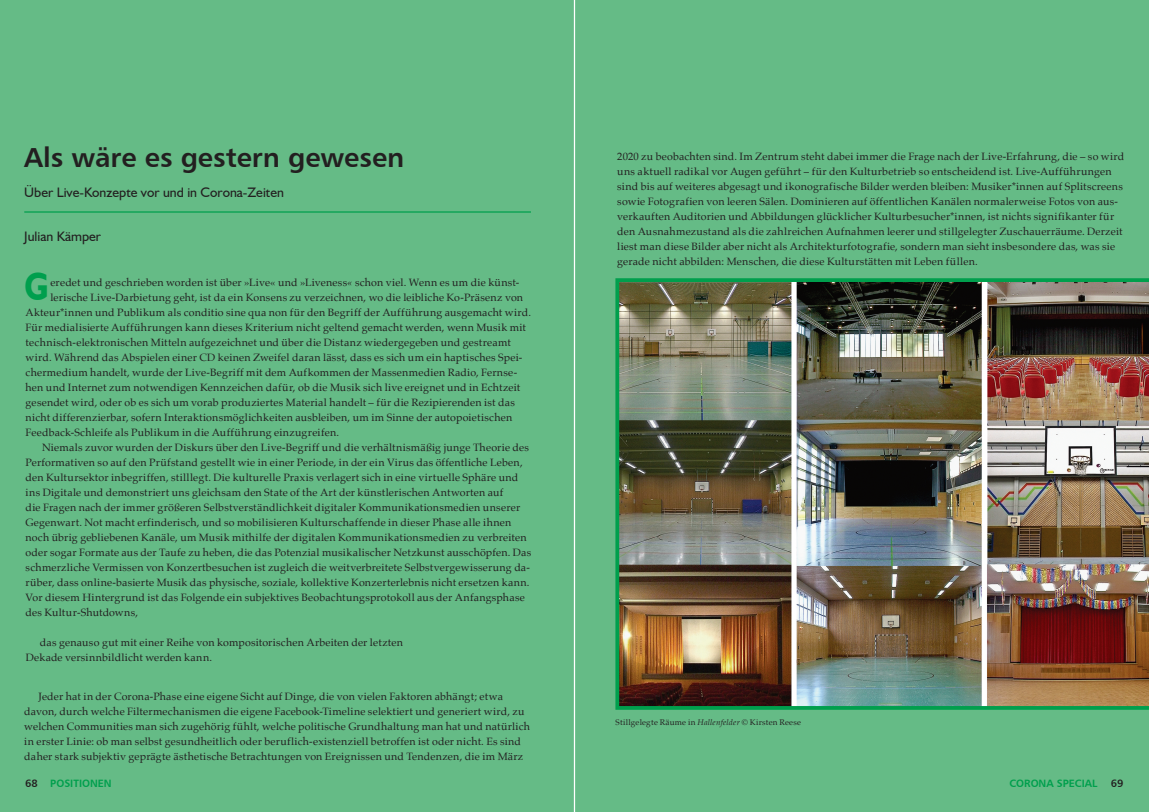
<style>
.page{position:relative;width:1149px;height:812px;background:#fff}
.page>*{position:absolute;margin:0;border:0;box-sizing:border-box;transform-origin:0 0}
.t1{font:700 39.12px "Humanist 521 BT";color:#009f4d;scale:.83 1}
.t2{font:27.5px "Humanist 777 BT Bold B";color:#231f20}
.t3{font:13.75px "Humanist 521 BT";color:#231f20}
.t4{font:10.62px/15px "Palatino";letter-spacing:.02em;color:#231f20}
.t5{font:10.62px "Humanist 777 BT Bold B";color:#009f4d}
.t6{font:10.62px "Humanist 777 BT Bold B";color:#231f20}
.t7{font:8.12px "Palatino";letter-spacing:.03em;color:#231f20}
.s1{font-style:italic}
.s2{color:#231f20}
</style>
<div class="page">
<div style="left:575px;top:0;width:573px;height:811px;background:#65bb86"></div>
<div style="left:0;top:0;width:574px;height:811px;background:#65bb86"></div>
<img style="left:615px;top:278px;width:533px;height:431px">
<hr style="left:24px;top:211px;width:507px;height:1px;background:#009f4d">
<h2 class="t2" style="left:24px;top:140px;width:381px">Als wäre es gestern gewesen</h2>
<p class="t3" style="left:24px;top:184px;width:261px">Über Live-Konzepte vor und in Corona-Zeiten</p>
<p class="t3" style="left:24px;top:227px;width:78px">Julian Kämper</p>
<h1 class="t1" style="left:25px;top:263px;width:31px">G</h1>
<p class="t4" style="left:50px;top:274px;width:470px">eredet und geschrieben worden ist über »Live« und »Liveness<span class="s1">«</span> schon viel. Wenn es um die künst-</p>
<p class="t4" style="left:50px;top:289px;width:474px">lerische Live-Darbietung geht, ist da ein Konsens zu verzeichnen, wo die leibliche Ko-Präsenz von</p>
<p class="t4" style="left:26px;top:304px;width:507px">Akteur*innen und Publikum als conditio sine qua non für den Begriff der Aufführung ausgemacht wird.</p>
<p class="t4" style="left:26px;top:319px;width:502px">Für medialisierte Aufführungen kann dieses Kriterium nicht geltend gemacht werden, wenn Musik mit</p>
<p class="t4" style="left:26px;top:334px;width:486px">technisch-elektronischen Mitteln aufgezeichnet und über die Distanz wiedergegeben und gestreamt</p>
<p class="t4" style="left:26px;top:349px;width:498px">wird. Während das Abspielen einer CD keinen Zweifel daran lässt, dass es sich um ein haptisches Spei-</p>
<p class="t4" style="left:26px;top:364px;width:493px">chermedium handelt, wurde der Live-Begriff mit dem Aufkommen der Massenmedien Radio, Fernse-</p>
<p class="t4" style="left:26px;top:379px;width:496px">hen und Internet zum notwendigen Kennzeichen dafür, ob die Musik sich live ereignet und in Echtzeit</p>
<p class="t4" style="left:26px;top:394px;width:490px">gesendet wird, oder ob es sich um vorab produziertes Material handelt – für die Rezipierenden ist das</p>
<p class="t4" style="left:26px;top:409px;width:488px">nicht differenzierbar, sofern Interaktionsmöglichkeiten ausbleiben, um im Sinne der autopoietischen</p>
<p class="t4" style="left:26px;top:424px;width:315px">Feedback-Schleife als Publikum in die Aufführung einzugreifen.</p>
<p class="t4" style="left:42px;top:439px;width:488px">Niemals zuvor wurden der Diskurs über den Live-Begriff und die verhältnismäßig junge Theorie des</p>
<p class="t4" style="left:26px;top:454px;width:498px">Performativen so auf den Prüfstand gestellt wie in einer Periode, in der ein Virus das öffentliche Leben,</p>
<p class="t4" style="left:26px;top:469px;width:494px">den Kultursektor inbegriffen, stilllegt. Die kulturelle Praxis verlagert sich in eine virtuelle Sphäre und</p>
<p class="t4" style="left:26px;top:484px;width:479px">ins Digitale und demonstriert uns gleichsam den State of the Art der künstlerischen Antworten auf</p>
<p class="t4" style="left:26px;top:499px;width:496px">die Fragen nach der immer größeren Selbstverständlichkeit digitaler Kommunikationsmedien unserer</p>
<p class="t4" style="left:26px;top:514px;width:487px">Gegenwart. Not macht erfinderisch, und so mobilisieren Kulturschaffende in dieser Phase alle ihnen</p>
<p class="t4" style="left:26px;top:529px;width:502px">noch übrig gebliebenen Kanäle, um Musik mithilfe der digitalen Kommunikationsmedien zu verbreiten</p>
<p class="t4" style="left:26px;top:544px;width:507px">oder sogar Formate aus der Taufe zu heben, die das Potenzial musikalischer Netzkunst ausschöpfen. Das</p>
<p class="t4" style="left:26px;top:559px;width:505px">schmerzliche Vermissen von Konzertbesuchen ist zugleich die weitverbreitete Selbstvergewisserung da-</p>
<p class="t4" style="left:26px;top:574px;width:505px">rüber, dass online-basierte Musik das physische, soziale, kollektive Konzerterlebnis nicht ersetzen kann.</p>
<p class="t4" style="left:26px;top:589px;width:500px">Vor diesem Hintergrund ist das Folgende ein subjektives Beobachtungsprotokoll aus der Anfangsphase</p>
<p class="t4" style="left:26px;top:604px;width:114px">des Kultur-Shutdowns,</p>
<p class="t4" style="left:26px;top:635px;width:379px;text-indent:14px">das genauso gut mit einer Reihe von kompositorischen Arbeiten der letzten<br>Dekade versinnbildlicht werden kann.</p>
<p class="t4" style="left:24px;top:689px;width:507px;text-indent:14px">Jeder hat in der Corona-Phase eine eigene Sicht auf Dinge, die von vielen Faktoren abhängt; etwa davon, durch welche Filtermechanismen die eigene Facebook-Timeline selektiert und generiert wird, zu welchen Communities man sich zugehörig fühlt, welche politische Grundhaltung man hat und natürlich in erster Linie: ob man selbst gesundheitlich oder beruflich-existenziell betroffen ist oder nicht. Es sind daher stark subjektiv geprägte ästhetische Betrachtungen von Ereignissen und Tendenzen, die im März</p>
<p class="t4" style="left:617px;top:149px;width:508px">2020 zu beobachten sind. Im Zentrum steht dabei immer die Frage nach der Live-Erfahrung, die – so wird uns aktuell radikal vor Augen geführt – für den Kulturbetrieb so entscheidend ist. Live-Aufführungen sind bis auf weiteres abgesagt und ikonografische Bilder werden bleiben: Musiker*innen auf Splitscreens sowie Fotografien von leeren Sälen. Dominieren auf öffentlichen Kanälen normalerweise Fotos von aus&shy;verkauften Auditorien und Abbildungen glücklicher Kulturbesucher*innen, ist nichts signifikanter für den Ausnahmezustand als die zahlreichen Aufnahmen leerer und stillgelegter Zuschauerräume. Derzeit liest man diese Bilder aber nicht als Architekturfotografie, sondern man sieht insbesondere das, was sie gerade nicht abbilden: Menschen, die diese Kulturstätten mit Leben füllen.</p>
<p class="t7" style="left:615px;top:715px;width:187px">Stillgelegte Räume in <span class="s1">Hallenfelder</span> © Kirsten Reese</p>
<p class="t5" style="left:25px;top:776px;width:88px"><span class="s2">68</span> POSITIONEN</p>
<p class="t5" style="left:1009px;top:776px;width:90px">CORONA SPECIAL</p>
<p class="t6" style="left:1110px;top:776px;width:14px">69</p>
</div>
